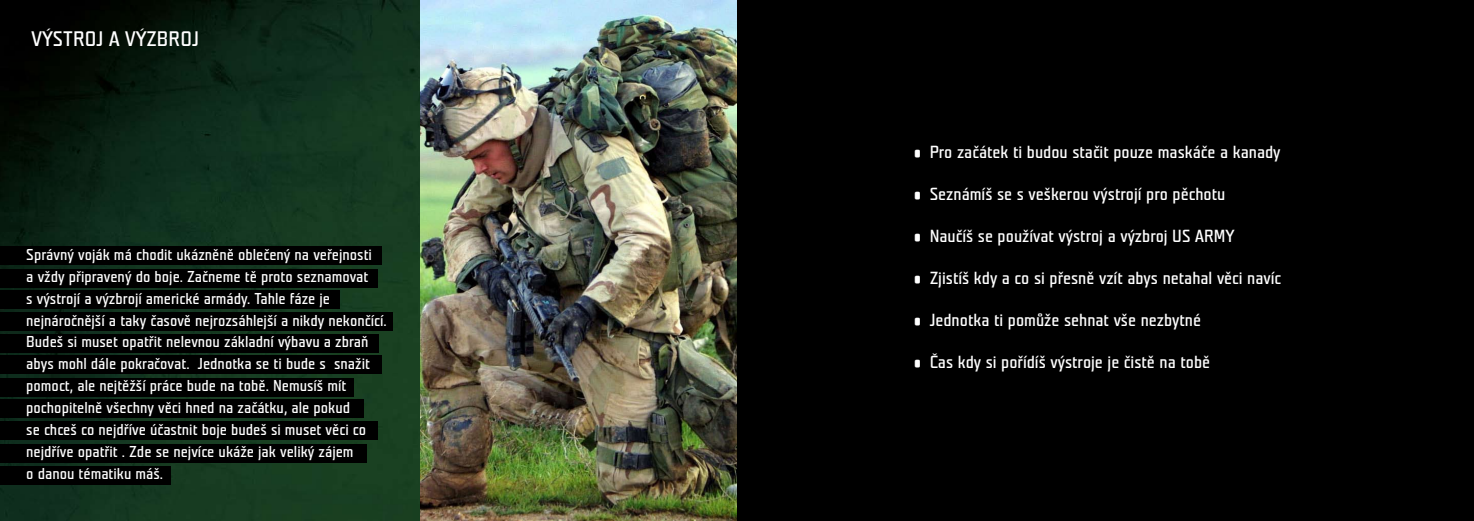
<style>
.page{position:relative;width:1474px;height:521px;background:#fff}
.page>*{position:absolute;margin:0;border:0;box-sizing:border-box;transform-origin:0 0}
.t1{font:21px "Teuton Normal";color:#fff}
.t2{font:17.5px "Teuton Normal";color:#fff}
.t3{font:15.75px/21.9px "Teuton Normal";color:#fff}
</style>
<div class="page">
<img style="left:0;top:0;width:421px;height:521px">
<div style="left:737px;top:0;width:736px;height:521px;background:#000"></div>
<div style="left:0;top:269px;width:377px;height:18px;background:#000"></div>
<div style="left:0;top:378px;width:354px;height:18px;background:#000"></div>
<div style="left:0;top:444px;width:366px;height:18px;background:#000"></div>
<div style="left:0;top:291px;width:339px;height:18px;background:#000"></div>
<div style="left:0;top:400px;width:363px;height:18px;background:#000"></div>
<div style="left:0;top:466px;width:170px;height:18px;background:#000"></div>
<div style="left:0;top:312px;width:392px;height:19px;background:#000"></div>
<div style="left:0;top:247px;width:381px;height:18px;background:#000"></div>
<div style="left:0;top:356px;width:382px;height:18px;background:#000"></div>
<div style="left:0;top:422px;width:377px;height:18px;background:#000"></div>
<div style="left:0;top:334px;width:378px;height:18px;background:#000"></div>
<img style="left:421px;top:0;width:316px;height:521px">
<h1 class="t1" style="left:32px;top:28px;width:169px">VÝSTROJ A VÝZBROJ</h1>
<p class="t3" style="left:26px;top:244px;width:362px">Správný voják má chodit ukázněně oblečený na veřejnosti<br>a vždy připravený do boje. Začneme tě proto seznamovat<br>s výstrojí a výzbrojí americké armády. Tahle fáze je nejnáročnější a taky časově nejrozsáhlejší a nikdy nekončící.<br>Budeš si muset opatřit nelevnou základní výbavu a zbraň abys mohl dále pokračovat. Jednotka se ti bude s snažit pomoct, ale nejtěžší práce bude na tobě. Nemusíš mít pochopitelně všechny věci hned na začátku, ale pokud<br>se chceš co nejdříve účastnit boje budeš si muset věci co nejdříve opatřit . Zde se nejvíce ukáže jak veliký zájem<br>o danou tématiku máš.</p>
<p class="t2" style="left:914px;top:143px;width:368px">• Pro začátek ti budou stačit pouze maskáče a kanady</p>
<p class="t2" style="left:914px;top:185px;width:313px">• Seznámíš se s veškerou výstrojí pro pěchotu</p>
<p class="t2" style="left:914px;top:227px;width:322px">• Naučíš se používat výstroj a výzbroj US ARMY</p>
<p class="t2" style="left:914px;top:269px;width:369px">• Zjistíš kdy a co si přesně vzít abys netahal věci navíc</p>
<p class="t2" style="left:914px;top:311px;width:289px">• Jednotka ti pomůže sehnat vše nezbytné</p>
<p class="t2" style="left:914px;top:353px;width:298px">• Čas kdy si pořídíš výstroje je čistě na tobě</p>
</div>
